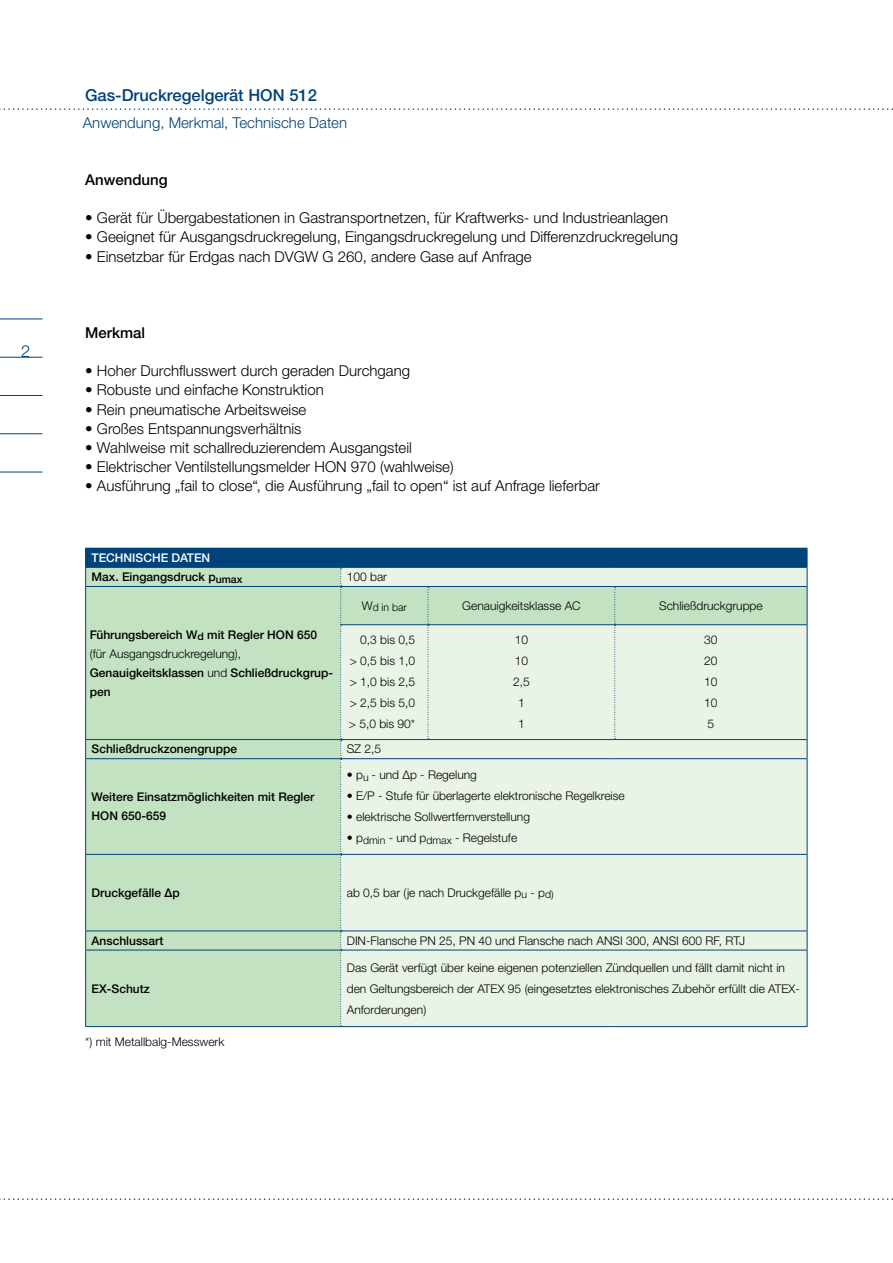
<style>
.page{position:relative;width:893px;height:1263px;background:#fff}
.page>*{position:absolute;margin:0;border:0;box-sizing:border-box;transform-origin:0 0}
.t1{font:500 16.5px "Helvetica Neue LTW1 G";color:#00427a}
.t2{font:300 16.5px "Helvetica Neue LTW1 G";color:#00427a}
.t3{font:300 15px "Helvetica Neue LTW1 G";color:#000}
.t4{font:300 15px "Helvetica Neue LTW1 G";color:#00427a}
.t5{font:500 15px "Helvetica Neue LTW1 G";color:#000}
.t6{font:300 12px/21px "Helvetica Neue LTW1 G";color:#000;text-align:justify}
.t7{font:500 12px/19.2px "Helvetica Neue LTW1 G";color:#000}
.t8{font:300 10.5px "Helvetica Neue LTW1 G";color:#000}
.s1{color:#fff}
.s2{font-weight:300}
.s3{font-size:12px}
</style>
<div class="page">
<hr style="left:0;top:319px;width:43px;height:1px;background:#00427a">
<hr style="left:0;top:357px;width:43px;height:1px;background:#00427a">
<hr style="left:0;top:395px;width:43px;height:1px;background:#00427a">
<hr style="left:0;top:433px;width:43px;height:1px;background:#00427a">
<hr style="left:0;top:472px;width:43px;height:1px;background:#00427a">
<svg style="left:0;top:108px;width:893px;height:2px"></svg>
<svg style="left:0;top:1198px;width:893px;height:2px"></svg>
<div style="left:86px;top:548px;width:721px;height:19px;background:#00427a"></div>
<div style="left:86px;top:568px;width:254px;height:458px;background:#c3e2c1"></div>
<svg style="left:342px;top:568px;width:465px;height:458px;background:#e4f1e3"></svg>
<hr style="left:85px;top:548px;width:256px;height:1px;background:#00427a">
<hr style="left:85px;top:567px;width:256px;height:1px;background:#00427a">
<svg style="left:85px;top:549px;width:1px;height:37px"></svg>
<hr style="left:341px;top:567px;width:87px;height:1px;background:#00427a">
<hr style="left:428px;top:567px;width:187px;height:1px;background:#00427a">
<hr style="left:615px;top:567px;width:192px;height:1px;background:#00427a">
<svg style="left:807px;top:549px;width:1px;height:37px"></svg>
<hr style="left:85px;top:586px;width:256px;height:1px;background:#00427a">
<hr style="left:85px;top:587px;width:1px;height:38px;background:#00427a">
<hr style="left:85px;top:625px;width:1px;height:114px;background:#00427a">
<hr style="left:341px;top:586px;width:87px;height:1px;background:#00427a">
<hr style="left:428px;top:586px;width:187px;height:1px;background:#00427a">
<hr style="left:615px;top:586px;width:192px;height:1px;background:#00427a">
<hr style="left:807px;top:587px;width:1px;height:37px;background:#00427a">
<hr style="left:341px;top:624px;width:87px;height:1px;background:#00427a">
<hr style="left:428px;top:624px;width:187px;height:1px;background:#00427a">
<hr style="left:615px;top:624px;width:192px;height:1px;background:#00427a">
<hr style="left:807px;top:625px;width:1px;height:114px;background:#00427a">
<svg style="left:428px;top:587px;width:1px;height:152px"></svg>
<svg style="left:614px;top:587px;width:2px;height:152px"></svg>
<hr style="left:85px;top:739px;width:256px;height:1px;background:#00427a">
<svg style="left:85px;top:740px;width:1px;height:18px"></svg>
<hr style="left:341px;top:739px;width:87px;height:1px;background:#00427a">
<hr style="left:428px;top:739px;width:187px;height:1px;background:#00427a">
<hr style="left:615px;top:739px;width:192px;height:1px;background:#00427a">
<svg style="left:807px;top:740px;width:1px;height:18px"></svg>
<hr style="left:85px;top:758px;width:256px;height:1px;background:#00427a">
<hr style="left:85px;top:759px;width:1px;height:95px;background:#00427a">
<hr style="left:341px;top:758px;width:87px;height:1px;background:#00427a">
<hr style="left:428px;top:758px;width:187px;height:1px;background:#00427a">
<hr style="left:615px;top:758px;width:192px;height:1px;background:#00427a">
<hr style="left:807px;top:759px;width:1px;height:95px;background:#00427a">
<hr style="left:85px;top:854px;width:256px;height:1px;background:#00427a">
<hr style="left:85px;top:855px;width:1px;height:75px;background:#00427a">
<hr style="left:341px;top:854px;width:87px;height:1px;background:#00427a">
<hr style="left:428px;top:854px;width:187px;height:1px;background:#00427a">
<hr style="left:615px;top:854px;width:192px;height:1px;background:#00427a">
<hr style="left:807px;top:855px;width:1px;height:75px;background:#00427a">
<hr style="left:85px;top:930px;width:256px;height:1px;background:#00427a">
<svg style="left:85px;top:931px;width:1px;height:19px"></svg>
<hr style="left:341px;top:930px;width:87px;height:1px;background:#00427a">
<hr style="left:428px;top:930px;width:187px;height:1px;background:#00427a">
<hr style="left:615px;top:930px;width:192px;height:1px;background:#00427a">
<svg style="left:807px;top:931px;width:1px;height:19px"></svg>
<hr style="left:85px;top:950px;width:256px;height:1px;background:#00427a">
<hr style="left:85px;top:950px;width:1px;height:76px;background:#00427a">
<hr style="left:341px;top:950px;width:87px;height:1px;background:#00427a">
<hr style="left:428px;top:950px;width:187px;height:1px;background:#00427a">
<hr style="left:615px;top:950px;width:192px;height:1px;background:#00427a">
<hr style="left:807px;top:950px;width:1px;height:76px;background:#00427a">
<hr style="left:85px;top:1026px;width:256px;height:1px;background:#00427a">
<hr style="left:341px;top:1026px;width:87px;height:1px;background:#00427a">
<hr style="left:428px;top:1026px;width:187px;height:1px;background:#00427a">
<hr style="left:615px;top:1026px;width:192px;height:1px;background:#00427a">
<svg style="left:340px;top:568px;width:2px;height:458px"></svg>
<h1 class="t2" style="left:21px;top:341px;width:11px">2</h1>
<h1 class="t1" style="left:85px;top:85px;width:233px">gas-druckregelgerät HON 512</h1>
<p class="t4" style="left:83px;top:113px;width:266px">Anwendung, Merkmal, Technische Daten</p>
<p class="t5" style="left:85px;top:171px;width:84px">Anwendung</p>
<p class="t3" style="left:85px;top:209px;width:584px">• Gerät für Übergabestationen in Gastransportnetzen, für Kraftwerks- und Industrieanlagen</p>
<p class="t3" style="left:85px;top:228px;width:594px">• Geeignet für Ausgangsdruckregelung, Eingangsdruckregelung und Differenzdruckregelung</p>
<p class="t3" style="left:85px;top:247px;width:448px">• Einsetzbar für Erdgas nach DVGW G 260, andere Gase auf Anfrage</p>
<p class="t5" style="left:85px;top:324px;width:62px">Merkmal</p>
<p class="t3" style="left:85px;top:362px;width:326px">• Hoher Durchflusswert durch geraden Durchgang</p>
<p class="t3" style="left:85px;top:381px;width:240px">• Robuste und einfache Konstruktion</p>
<p class="t3" style="left:85px;top:400px;width:223px">• Rein pneumatische Arbeitsweise</p>
<p class="t3" style="left:85px;top:419px;width:218px">• Großes Entspannungsverhältnis</p>
<p class="t3" style="left:85px;top:438px;width:328px">• Wahlweise mit schallreduzierendem Ausgangsteil</p>
<p class="t3" style="left:85px;top:457px;width:370px">• Elektrischer Ventilstellungsmelder HON 970 (wahlweise)</p>
<p class="t3" style="left:85px;top:477px;width:516px">• Ausführung „fail to close“, die Ausführung „fail to open“ ist auf Anfrage lieferbar</p>
<p class="t7" style="left:92px;top:548px;width:152px"><span class="s1">technische daten<br></span>Max. Eingangsdruck p<sub>umax</sub></p>
<p class="t7" style="left:90px;top:625px;width:187px">Führungsbereich W<sub>d</sub> mit Regler HON</p>
<p class="t7" style="left:297px;top:625px;width:22px">650</p>
<p class="t7" style="left:90px;top:644px;width:245px"><span class="s2">(für Ausgangsdruckregelung),<br></span>Genauigkeitsklassen <span class="s2">und</span> Schließdruckgrup&shy;pen</p>
<p class="t6" style="left:347px;top:566px;width:42px">100 bar</p>
<p class="t8" style="left:362px;top:601px;width:47px"><span class="s3">W</span>d in bar</p>
<p class="t6" style="left:462px;top:595px;width:120px">Genauigkeitsklasse AC</p>
<p class="t6" style="left:659px;top:595px;width:105px">Schließdruckgruppe</p>
<p class="t6" style="left:349px;top:630px;width:68px;text-indent:11px">0,3 bis 0,5 &gt; 0,5 bis 1,0 &gt; 1,0 bis 2,5 &gt; 2,5 bis 5,0 &gt; 5,0 bis 90*</p>
<p class="t6" style="left:513px;top:630px;width:18px;text-align:center">10<br>10<br>2,5<br>1<br>1</p>
<p class="t6" style="left:704px;top:630px;width:15px">30<br>20<br>10<br>10<br>5</p>
<p class="t7" style="left:92px;top:739px;width:147px">Schließdruckzonengruppe</p>
<p class="t6" style="left:347px;top:739px;width:36px">SZ 2,5</p>
<p class="t7" style="left:92px;top:787px;width:224px">Weitere Einsatzmöglichkeiten mit Regler<br>HON</p>
<p class="t6" style="left:347px;top:764px;width:132px">• p<sub>u</sub> - und ∆p - Regelung</p>
<p class="t6" style="left:347px;top:785px;width:280px">• E/P - Stufe für überlagerte elektronische Regelkreise</p>
<p class="t6" style="left:347px;top:806px;width:185px">• elektrische Sollwertfernverstellung</p>
<p class="t6" style="left:347px;top:827px;width:172px">• p<sub>dmin</sub> - und p<sub>dmax</sub> - Regelstufe</p>
<p class="t7" style="left:121px;top:806px;width:46px">650-659</p>
<p class="t7" style="left:92px;top:883px;width:90px">Druckgefälle ∆p</p>
<p class="t6" style="left:347px;top:882px;width:208px">ab 0,5 bar (je nach Druckgefälle p<sub>u</sub> - p<sub>d)</sub></p>
<p class="t7" style="left:92px;top:931px;width:73px">Anschlussart</p>
<p class="t6" style="left:347px;top:930px;width:400px">DIN-Flansche PN 25, PN 40 und Flansche nach ANSI 300, ANSI 600 RF, RTJ</p>
<p class="t7" style="left:92px;top:979px;width:60px">EX-Schutz</p>
<p class="t6" style="left:347px;top:957px;width:455px;text-align:left">Das Gerät verfügt über keine eigenen potenziellen Zündquellen und fällt damit nicht in den Geltungsbereich der ATEX 95 (eingesetztes elektronisches Zubehör erfüllt die ATEX-<br>Anforderungen)</p>
<p class="t6" style="left:85px;top:1031px;width:141px">*) mit Metallbalg-Messwerk</p>
</div>
